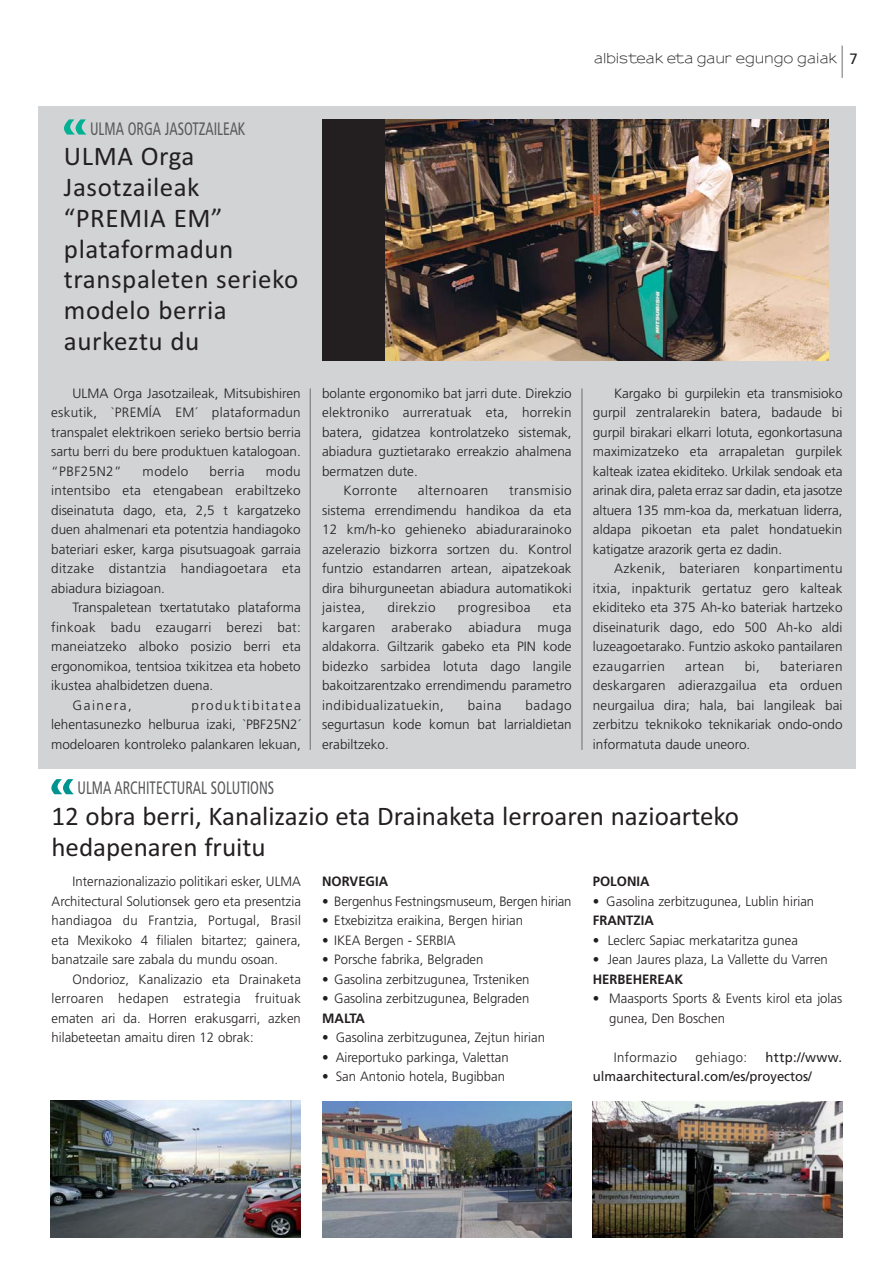
<style>
.page{position:relative;width:893px;height:1263px;background:#fff}
.page>*{position:absolute;margin:0;border:0;box-sizing:border-box;transform-origin:0 0}
.t1{font:27px/30.8px "Calibri";letter-spacing:.02em;color:#231f20}
.t2{font:27px/30.8px "Calibri";color:#231f20}
.t3{font:condensed 18px "Frutiger LT Std";color:#58595b;scale:.8 1}
.t4{font:300 13.5px/19.5px "Frutiger LT Std";color:#231f20;text-align:justify}
.t5{font:300 13.5px "Frutiger LT Std";letter-spacing:.02em;color:#231f20}
.t6{font:13.5px/19.5px "Frutiger LT Std";color:#231f20}
.t7{font:700 13.5px "Frutiger LT Std";color:#231f20}
.t8{font:300 13.5px "Frutiger LT Std";letter-spacing:.035em;color:#231f20}
.t9{font:600 13.5px "Sansumi";color:#231f20}
.t10{font:300 13.5px "Frutiger LT Std";letter-spacing:.03em;color:#231f20}
.t11{font:300 13.5px "Frutiger LT Std";letter-spacing:.11em;color:#231f20}
.s1{font-family:"Frutiger LT Std";font-weight:400;font-size:15px}
</style>
<div class="page">
<hr style="left:841px;top:46px;width:1px;height:32px;background:#6d6e70">
<div style="left:38px;top:106px;width:818px;height:663px;background:#d1d3d4"></div>
<hr style="left:310px;top:388px;width:1px;height:362px;background:#6d6e70">
<hr style="left:581px;top:388px;width:1px;height:362px;background:#6d6e70">
<svg style="left:64px;top:119px;width:22px;height:16px"></svg>
<div style="left:322px;top:119px;width:506px;height:242px;background:#231f20"></div>
<img style="left:385px;top:119px;width:443px;height:242px">
<img style="left:592px;top:1102px;width:250px;height:135px">
<img style="left:322px;top:1102px;width:249px;height:135px">
<img style="left:51px;top:1100px;width:249px;height:137px">
<svg style="left:51px;top:779px;width:23px;height:15px"></svg>
<p class="t9" style="left:594px;top:53px;width:265px">albisteak eta gaur egungo gaiak <span class="s1">7</span></p>
<h2 class="t3" style="left:90px;top:120px;width:196px">ULMA ORGA JASOTZAILEAK</h2>
<h1 class="t1" style="left:64px;top:143px;width:236px">ULMA Orga<br>Jasotzaileak “PREMIA EM” plataformadun transpaleten serieko modelo berria aurkeztu du</h1>
<p class="t4" style="left:51px;top:384px;width:251px;text-indent:21px">ULMA Orga Jasotzaileak, Mitsubishiren eskutik, `PREMÍA EM´ plataformadun transpalet elektrikoen serieko bertsio berria sartu berri du bere produktuen katalogoan. “PBF25N2”</p>
<p class="t4" style="left:51px;top:462px;width:251px;text-indent:214px">modu intentsibo eta etengabean erabiltzeko diseinatuta dago, eta, 2,5 t kargatzeko duen ahalmenari eta potentzia handiagoko bateriari esker, karga pisutsuagoak garraia ditzake distantzia handiagoetara eta abiadura biziagoan.</p>
<p class="t4" style="left:72px;top:599px;width:230px">Transpaletean txertatutako plataforma</p>
<p class="t5" style="left:51px;top:621px;width:251px">finkoak badu ezaugarri berezi bat:</p>
<p class="t4" style="left:51px;top:638px;width:251px">maneiatzeko alboko posizio berri eta</p>
<p class="t4" style="left:51px;top:657px;width:251px">ergonomikoa, tentsioa txikitzea eta hobeto</p>
<p class="t4" style="left:51px;top:677px;width:164px">ikustea ahalbidetzen duena.</p>
<p class="t11" style="left:72px;top:699px;width:61px">Gainera,</p>
<p class="t4" style="left:143px;top:462px;width:47px">modelo</p>
<p class="t4" style="left:209px;top:462px;width:37px">berria</p>
<p class="t4" style="left:51px;top:696px;width:251px;text-indent:140px">produktibitatea lehentasunezko helburua izaki, `PBF25N2´ modeloaren kontroleko palankaren lekuan,</p>
<p class="t4" style="left:322px;top:384px;width:251px">bolante ergonomiko bat jarri dute. Direkzio</p>
<p class="t5" style="left:322px;top:406px;width:251px">elektroniko aurreratuak eta, horrekin</p>
<p class="t4" style="left:322px;top:423px;width:251px">batera, gidatzea kontrolatzeko sistemak,</p>
<p class="t4" style="left:322px;top:443px;width:251px">abiadura guztietarako erreakzio ahalmena</p>
<p class="t4" style="left:322px;top:462px;width:97px">bermatzen dute.</p>
<p class="t8" style="left:343px;top:484px;width:55px">Korronte</p>
<p class="t8" style="left:418px;top:484px;width:72px">alternoaren</p>
<p class="t4" style="left:322px;top:482px;width:251px;text-indent:187px">transmisio sistema errendimendu handikoa da eta 12 km/h-ko gehieneko abiadurarainoko azelerazio bizkorra sortzen du. Kontrol funtzio estandarren artean, aipatzekoak dira bihurguneetan abiadura automatikoki jaistea,</p>
<p class="t8" style="left:387px;top:601px;width:50px">direkzio</p>
<p class="t8" style="left:458px;top:601px;width:74px">progresiboa</p>
<p class="t4" style="left:322px;top:599px;width:251px;text-indent:230px">eta kargaren araberako abiadura muga aldakorra. Giltzarik gabeko eta PIN kode bidezko sarbidea lotuta dago langile bakoitzarentzako errendimendu parametro indibidualizatuekin,</p>
<p class="t4" style="left:322px;top:696px;width:251px;text-indent:203px">badago segurtasun kode komun bat larrialdietan erabiltzeko.</p>
<p class="t4" style="left:468px;top:696px;width:35px">baina</p>
<p class="t4" style="left:593px;top:384px;width:251px;text-indent:21px">Kargako bi gurpilekin eta transmisioko gurpil zentralarekin batera, badaude bi gurpil birakari elkarri lotuta, egonkortasuna maximizatzeko eta arrapaletan gurpilek kalteak izatea ekiditeko. Urkilak sendoak eta arinak dira, paleta erraz sar dadin, eta jasotze altuera 135 mm-koa da, merkatuan liderra, aldapa pikoetan eta palet hondatuekin katigatze arazorik gerta ez dadin.</p>
<p class="t4" style="left:593px;top:560px;width:251px;text-indent:21px">Azkenik, bateriaren konpartimentu itxia, inpakturik gertatuz gero kalteak ekiditeko eta 375 Ah-ko bateriak hartzeko diseinaturik dago, edo 500 Ah-ko aldi luzeagoetarako. Funtzio askoko pantailaren ezaugarrien</p>
<p class="t4" style="left:593px;top:657px;width:251px;text-indent:187px">bateriaren deskargaren adierazgailua eta orduen neurgailua dira; hala, bai langileak bai zerbitzu teknikoko teknikariak ondo-ondo informatuta daude uneoro.</p>
<p class="t4" style="left:685px;top:657px;width:40px">artean</p>
<p class="t4" style="left:744px;top:657px;width:17px">bi,</p>
<h2 class="t3" style="left:77px;top:779px;width:247px">ULMA ARCHITECTURAL SOLUTIONS</h2>
<h1 class="t2" style="left:51px;top:803px;width:689px">12 obra berri, Kanalizazio eta Drainaketa lerroaren nazioarteko hedapenaren fruitu</h1>
<p class="t4" style="left:52px;top:872px;width:251px;text-indent:21px">Internazionalizazio politikari esker, ULMA Architectural Solutionsek gero eta presentzia handiagoa du Frantzia, Portugal, Brasil eta Mexikoko 4 filialen bitartez; gainera, banatzaile sare zabala du mundu osoan.</p>
<p class="t4" style="left:52px;top:970px;width:251px;text-indent:21px">Ondorioz, Kanalizazio eta Drainaketa lerroaren hedapen estrategia fruituak ematen ari da. Horren erakusgarri, azken hilabeteetan amaitu diren 12 obrak:</p>
<p class="t7" style="left:322px;top:875px;width:67px">NORVEGIA</p>
<p class="t4" style="left:322px;top:892px;width:251px">• Bergenhus Festningsmuseum, Bergen hirian</p>
<p class="t4" style="left:322px;top:911px;width:202px">• Etxebizitza eraikina, Bergen hirian</p>
<p class="t4" style="left:322px;top:931px;width:135px">• IKEA Bergen - SERBIA</p>
<p class="t4" style="left:322px;top:950px;width:163px">• Porsche fabrika, Belgraden</p>
<p class="t4" style="left:322px;top:970px;width:209px">• Gasolina zerbitzugunea, Trsteniken</p>
<p class="t4" style="left:322px;top:989px;width:209px">• Gasolina zerbitzugunea, Belgraden</p>
<p class="t7" style="left:322px;top:1011px;width:44px">MALTA</p>
<p class="t4" style="left:322px;top:1028px;width:224px">• Gasolina zerbitzugunea, Zejtun hirian</p>
<p class="t4" style="left:322px;top:1048px;width:188px">• Aireportuko parkinga, Valettan</p>
<p class="t4" style="left:322px;top:1067px;width:184px">• San Antonio hotela, Bugibban</p>
<p class="t7" style="left:592px;top:875px;width:58px">POLONIA</p>
<p class="t4" style="left:592px;top:892px;width:223px">• Gasolina zerbitzugunea, Lublin hirian</p>
<p class="t7" style="left:592px;top:914px;width:63px">FRANTZIA</p>
<p class="t4" style="left:592px;top:931px;width:206px">• Leclerc Sapiac merkataritza gunea</p>
<p class="t4" style="left:592px;top:950px;width:236px">• Jean Jaures plaza, La Vallette du Varren</p>
<p class="t7" style="left:592px;top:972px;width:92px">HERBEHEREAK</p>
<p class="t4" style="left:609px;top:989px;width:234px;text-indent:-16px">• Maasports Sports &amp; Events kirol eta jolas gunea, Den Boschen</p>
<p class="t10" style="left:613px;top:1050px;width:65px">Informazio</p>
<p class="t10" style="left:695px;top:1050px;width:53px">gehiago:</p>
<p class="t6" style="left:592px;top:1048px;width:251px;text-indent:173px">http://www. ulmaarchitectural.com/es/proyectos/</p>
</div>
